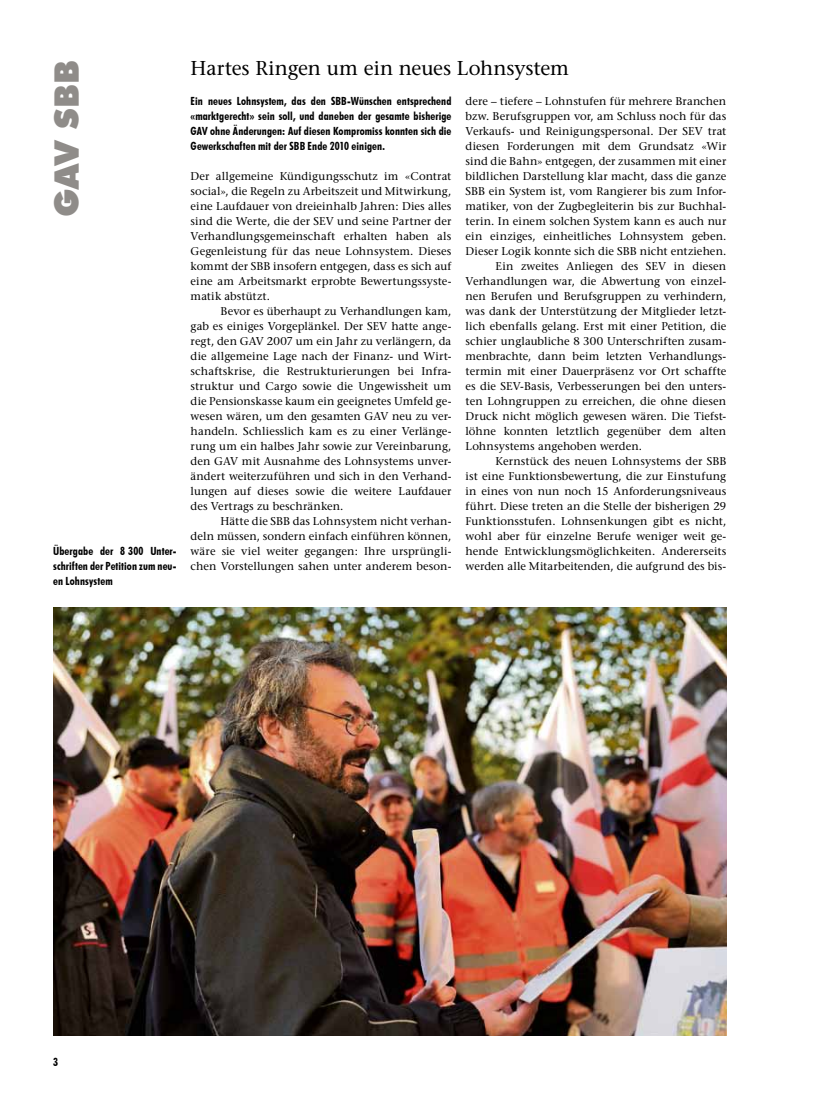
<style>
.page{position:relative;width:815px;height:1117px;background:#fff}
.page>*{position:absolute;margin:0;border:0;box-sizing:border-box;transform-origin:0 0}
.t1{font:900 33.75px "Futura BT";color:#8f8c89}
.t2{font:20px "Stone Serif";letter-spacing:-.005em;color:#000}
.t3{font:11.25px/15px "Stone Serif";letter-spacing:.01em;color:#000;text-align:justify}
.t4{font:700 condensed 11.25px/15px "Futura BT";letter-spacing:.01em;color:#000;text-align:justify}
</style>
<div class="page">
<img style="left:53px;top:607px;width:673px;height:428px">
<h1 class="t1" style="left:46px;top:217px;width:158px;rotate:-90deg">GAV SBB</h1>
<p class="t4" style="left:53px;top:543px;width:125px">Übergabe der 8 300 Unter&shy;schriften der Petition zum neu&shy;en Lohnsystem</p>
<h2 class="t2" style="left:191px;top:56px;width:380px">Hartes Ringen um ein neues Lohnsystem</h2>
<p class="t4" style="left:191px;top:93px;width:262px">Ein neues Lohnsystem, das den SBB-Wünschen entsprechend «marktgerecht» sein soll, und daneben der gesamte bisherige GAV ohne Änderungen: Auf diesen Kompromiss konnten sich die Gewerkschaften mit der SBB Ende 2010 einigen.</p>
<p class="t3" style="left:191px;top:169px;width:262px">Der allgemeine Kündigungsschutz im «Contrat social», die Regeln zu Arbeitszeit und Mitwirkung, eine Laufdauer von dreieinhalb Jahren: Dies alles sind die Werte, die der SEV und seine Partner der Verhandlungsgemeinschaft erhalten haben als Gegenleistung für das neue Lohnsystem. Dieses kommt der SBB insofern entgegen, dass es sich auf eine am Arbeitsmarkt erprobte Bewertungssyste&shy;matik abstützt.</p>
<p class="t3" style="left:191px;top:304px;width:262px;text-indent:30px">Bevor es überhaupt zu Verhandlungen kam, gab es einiges Vorgeplänkel. Der SEV hatte ange&shy;regt, den GAV 2007 um ein Jahr zu verlängern, da die allgemeine Lage nach der Finanz- und Wirt&shy;schaftskrise, die Restrukturierungen bei Infra&shy;struktur und Cargo sowie die Ungewissheit um die Pensionskasse kaum ein geeignetes Umfeld ge&shy;wesen wären, um den gesamten GAV neu zu ver&shy;handeln. Schliesslich kam es zu einer Verlänge&shy;rung um ein halbes Jahr sowie zur Vereinbarung, den GAV mit Ausnahme des Lohnsystems unver&shy;ändert weiterzuführen und sich in den Verhand&shy;lungen auf dieses sowie die weitere Laufdauer des Vertrags zu beschränken.</p>
<p class="t3" style="left:191px;top:514px;width:262px;text-indent:30px">Hätte die SBB das Lohnsystem nicht verhan&shy;deln müssen, sondern einfach einführen können, wäre sie viel weiter gegangen: Ihre ursprüngli&shy;chen Vorstellungen sahen unter anderem beson-</p>
<p class="t3" style="left:466px;top:94px;width:262px">dere – tiefere – Lohnstufen für mehrere Branchen</p>
<p class="t3" style="left:466px;top:109px;width:262px">bzw. Berufsgruppen vor, am Schluss noch für das</p>
<p class="t3" style="left:466px;top:124px;width:262px">Verkaufs- und Reinigungspersonal. Der SEV trat</p>
<p class="t3" style="left:466px;top:139px;width:262px">diesen Forderungen mit dem Grundsatz «Wir</p>
<p class="t3" style="left:466px;top:153px;width:262px">sind die Bahn» entgegen, der zusammen mit einer</p>
<p class="t3" style="left:466px;top:168px;width:262px">bildlichen Darstellung klar macht, dass die ganze</p>
<p class="t3" style="left:466px;top:183px;width:262px">SBB ein System ist, vom Rangierer bis zum Infor-</p>
<p class="t3" style="left:466px;top:198px;width:262px">matiker, von der Zugbegleiterin bis zur Buchhal-</p>
<p class="t3" style="left:466px;top:213px;width:262px">terin. In einem solchen System kann es auch nur</p>
<p class="t3" style="left:466px;top:228px;width:262px">ein einziges, einheitliches Lohnsystem geben.</p>
<p class="t3" style="left:466px;top:243px;width:262px">Dieser Logik konnte sich die SBB nicht entziehen.</p>
<p class="t3" style="left:496px;top:258px;width:232px">Ein zweites Anliegen des SEV in diesen</p>
<p class="t3" style="left:466px;top:273px;width:262px">Verhandlungen war, die Abwertung von einzel-</p>
<p class="t3" style="left:466px;top:288px;width:262px">nen Berufen und Berufsgruppen zu verhindern,</p>
<p class="t3" style="left:466px;top:303px;width:262px">was dank der Unterstützung der Mitglieder letzt-</p>
<p class="t3" style="left:466px;top:318px;width:262px">lich ebenfalls gelang. Erst mit einer Petition, die</p>
<p class="t3" style="left:466px;top:333px;width:262px">schier unglaubliche 8 300 Unterschriften zusam-</p>
<p class="t3" style="left:466px;top:348px;width:262px">menbrachte, dann beim letzten Verhandlungs-</p>
<p class="t3" style="left:466px;top:363px;width:262px">termin mit einer Dauerpräsenz vor Ort schaffte</p>
<p class="t3" style="left:466px;top:378px;width:262px">es die SEV-Basis, Verbesserungen bei den unters-</p>
<p class="t3" style="left:466px;top:393px;width:262px">ten Lohngruppen zu erreichen, die ohne diesen</p>
<p class="t3" style="left:466px;top:408px;width:262px">Druck nicht möglich gewesen wären. Die Tiefst-</p>
<p class="t3" style="left:466px;top:423px;width:262px">löhne konnten letztlich gegenüber dem alten</p>
<p class="t3" style="left:466px;top:438px;width:178px">Lohnsystems angehoben werden.</p>
<p class="t3" style="left:496px;top:453px;width:232px">Kernstück des neuen Lohnsystems der SBB</p>
<p class="t3" style="left:466px;top:468px;width:262px">ist eine Funktionsbewertung, die zur Einstufung</p>
<p class="t3" style="left:466px;top:483px;width:262px">in eines von nun noch 15 Anforderungsniveaus</p>
<p class="t3" style="left:466px;top:498px;width:262px">führt. Diese treten an die Stelle der bisherigen 29</p>
<p class="t3" style="left:466px;top:513px;width:262px">Funktionsstufen. Lohnsenkungen gibt es nicht,</p>
<p class="t3" style="left:466px;top:528px;width:262px">wohl aber für einzelne Berufe weniger weit ge-</p>
<p class="t3" style="left:466px;top:543px;width:262px">hende Entwicklungsmöglichkeiten. Andererseits</p>
<p class="t3" style="left:466px;top:558px;width:262px">werden alle Mitarbeitenden, die aufgrund des bis-</p>
<p class="t4" style="left:53px;top:1053px;width:6px">3</p>
</div>
